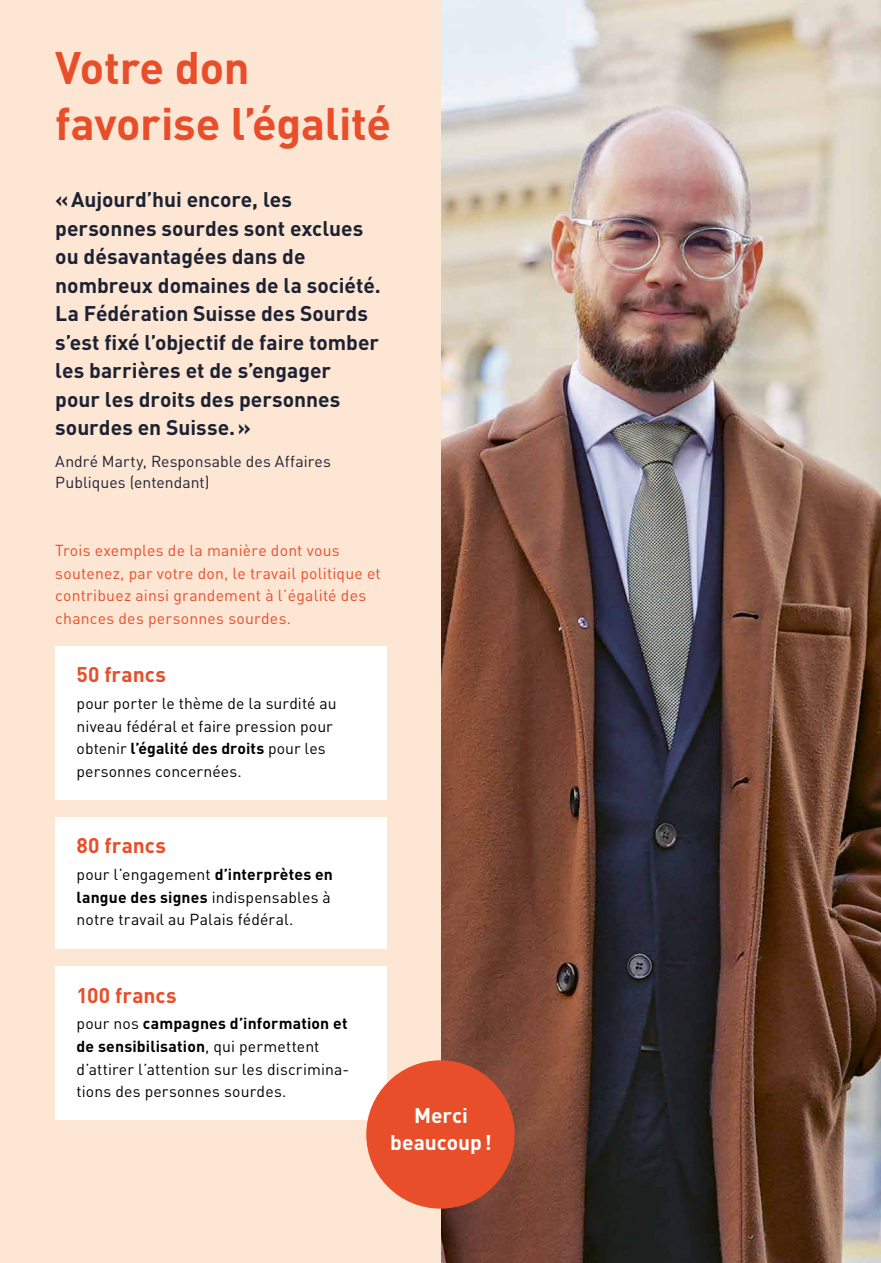
<style>
.page{position:relative;width:881px;height:1263px;background:#fff}
.page>*{position:absolute;margin:0;border:0;box-sizing:border-box;transform-origin:0 0}
.t1{font:700 45px/56.2px "DINOT";letter-spacing:-.01em;color:#e84e2a}
.t2{font:700 21px/28.5px "DINOT";color:#1d2233}
.t3{font:700 21px "DINOT";color:#e84e2a}
.t4{font:700 21px/27px "DINOT";letter-spacing:-.005em;color:#fff;text-align:center}
.t5{font:15.75px/22.5px "DINOT";letter-spacing:.005em;color:#000}
.t6{font:15.75px/22.5px "DINOT";letter-spacing:.015em;color:#e84e2a}
.t7{font:15.75px/21px "DINOT";letter-spacing:.005em;color:#1d2233}
.s1{font-weight:700}
</style>
<div class="page">
<img style="left:440px;top:0;width:440px;height:1263px">
<div style="left:0;top:0;width:440px;height:1263px;background:#fde6d4"></div>
<div style="left:55px;top:646px;width:332px;height:154px;background:#fff"></div>
<div style="left:55px;top:817px;width:332px;height:131px;background:#fff"></div>
<div style="left:55px;top:966px;width:332px;height:154px;background:#fff"></div>
<div style="left:366px;top:1060px;width:148px;height:148px;background:#e84e2a;border-radius:50%"></div>
<h1 class="t1" style="left:55px;top:37px;width:337px">Votre don favorise l’égalité</h1>
<p class="t2" style="left:55px;top:185px;width:327px">«Aujourd’hui encore, les personnes sourdes sont exclues ou désavantagées dans de nombreux domaines de la société.<br>La Fédération Suisse des Sourds s’est fixé l’objectif de faire tomber les barrières et de s’engager pour les droits des personnes sourdes en Suisse.»</p>
<p class="t7" style="left:55px;top:450px;width:277px">André Marty, Responsable des Affaires<br>Publiques (entendant)</p>
<p class="t6" style="left:55px;top:538px;width:327px">Trois exemples de la manière dont vous soutenez, par votre don, le travail politique et contribuez ainsi grandement à l’égalité des chances des personnes sourdes.</p>
<h2 class="t3" style="left:77px;top:660px;width:91px">50 francs</h2>
<p class="t5" style="left:77px;top:691px;width:261px">pour porter le thème de la surdité au niveau fédéral et faire pression pour obtenir <span class="s1">l’égalité des droits</span> pour les personnes concernées.</p>
<h2 class="t3" style="left:77px;top:831px;width:91px">80 francs</h2>
<p class="t5" style="left:77px;top:862px;width:258px">pour l’engagement <span class="s1">d’interprètes en langue des signes</span> indispensables à notre travail au Palais fédéral.</p>
<h2 class="t3" style="left:77px;top:981px;width:102px">100 francs</h2>
<p class="t5" style="left:77px;top:1012px;width:274px">pour nos <span class="s1">campagnes d’information et de sensibilisation</span>, qui permettent d’attirer l’attention sur les discrimina&shy;tions des personnes sourdes.</p>
<h2 class="t4" style="left:390px;top:1101px;width:103px">Merci beaucoup!</h2>
</div>
